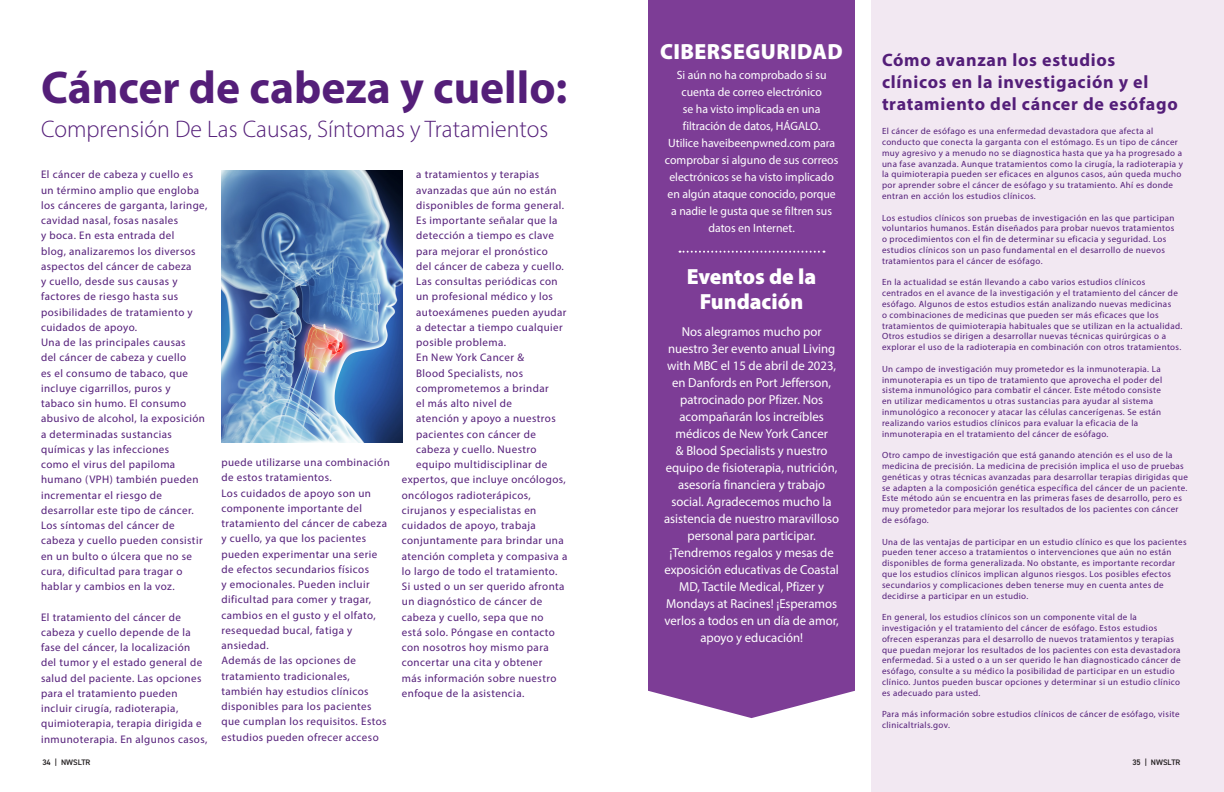
<style>
.page{position:relative;width:1224px;height:792px;background:#fff}
.page>*{position:absolute;margin:0;border:0;box-sizing:border-box;transform-origin:0 0}
._60pt_bold{font:700 46px "Myriad Pro";color:#541e79}
._60pt_bold-2{font:300 24px "Myriad Pro";color:#541e79}
.OWENS_-_Paragraph{font:900 22px/25px "Myriad Pro";color:#fff;text-align:center}
.OWENS_-_Paragraph-2{font:900 22px "Myriad Pro";letter-spacing:.02em;color:#fff}
.OWENS_-_Paragraph-3{font:700 18px/22px "Myriad Pro";letter-spacing:.04em;color:#541e79}
.OWENS_-_Paragraph-4{font:13px/17px "Myriad Pro";color:#fff;text-align:center}
.OWENS_-_Paragraph-5{font:12px/17px "Myriad Pro";color:#fff;text-align:center}
.OWENS_-_Paragraph-6{font:11px/15.2px "Myriad Pro";letter-spacing:.04em;color:#541e79}
.OWENS_-_Paragraph-7{font:9px/10.8px "Myriad Pro";letter-spacing:.04em;color:#541e79}
.t1{font:600 8px "DIN2014";color:#231f20}
</style>
<div class="page">
<img style="left:222px;top:170px;width:180px;height:273px">
<div style="left:871px;top:0;width:353px;height:792px;background:#f2e8f2"></div>
<div style="left:648px;top:0;width:207px;height:718px;background:#7d3d96"></div>
<svg style="left:680px;top:251px;width:145px;height:2px"></svg>
<p class="_60pt_bold" style="left:41px;top:57px;width:528px">Cáncer de cabeza y cuello:</p>
<p class="_60pt_bold-2" style="left:41px;top:114px;width:509px">Comprensión De Las Causas, Síntomas y Tratamientos</p>
<p class="OWENS_-_Paragraph-6" style="left:41px;top:167px;width:168px">El cáncer de cabeza y cuello es un término amplio que engloba los cánceres de garganta, laringe, cavidad nasal, fosas nasales<br>y boca. En esta entrada del<br>blog, analizaremos los diversos aspectos del cáncer de cabeza<br>y cuello, desde sus causas y factores de riesgo hasta sus posibilidades de tratamiento y cuidados de apoyo.</p>
<p class="OWENS_-_Paragraph-6" style="left:41px;top:335px;width:165px">Una de las principales causas<br>del cáncer de cabeza y cuello<br>es el consumo de tabaco, que incluye cigarrillos, puros y tabaco sin humo. El consumo abusivo de alcohol, la exposición a determinadas sustancias químicas y las infecciones<br>como el virus del papiloma humano (VPH) también pueden incrementar el riesgo de desarrollar este tipo de cáncer.<br>Los síntomas del cáncer de cabeza y cuello pueden consistir en un bulto o úlcera que no se cura, dificultad para tragar o hablar y cambios en la voz.</p>
<p class="OWENS_-_Paragraph-6" style="left:41px;top:609px;width:168px">El tratamiento del cáncer de cabeza y cuello depende de la fase del cáncer, la localización del tumor y el estado general de salud del paciente. Las opciones para el tratamiento pueden incluir cirugía, radioterapia, quimioterapia, terapia dirigida e inmunoterapia. En algunos casos,</p>
<p class="OWENS_-_Paragraph-6" style="left:416px;top:167px;width:149px">a tratamientos y terapias avanzadas que aún no están disponibles de forma general.</p>
<p class="OWENS_-_Paragraph-6" style="left:416px;top:213px;width:152px">Es importante señalar que la detección a tiempo es clave para mejorar el pronóstico<br>del cáncer de cabeza y cuello.<br>Las consultas periódicas con un profesional médico y los autoexámenes pueden ayudar a detectar a tiempo cualquier posible problema.</p>
<p class="OWENS_-_Paragraph-6" style="left:416px;top:350px;width:109px">En New York Cancer &amp;</p>
<p class="OWENS_-_Paragraph-6" style="left:416px;top:365px;width:108px">Blood Specialists, nos</p>
<p class="OWENS_-_Paragraph-6" style="left:416px;top:381px;width:134px">comprometemos a brindar</p>
<p class="OWENS_-_Paragraph-6" style="left:416px;top:396px;width:97px">el más alto nivel de</p>
<p class="OWENS_-_Paragraph-6" style="left:416px;top:411px;width:141px">atención y apoyo a nuestros</p>
<p class="OWENS_-_Paragraph-6" style="left:416px;top:426px;width:121px">pacientes con cáncer de</p>
<p class="OWENS_-_Paragraph-6" style="left:416px;top:442px;width:122px">cabeza y cuello. Nuestro</p>
<p class="OWENS_-_Paragraph-6" style="left:416px;top:457px;width:133px">equipo multidisciplinar de</p>
<p class="OWENS_-_Paragraph-6" style="left:402px;top:472px;width:165px">expertos, que incluye oncólogos,</p>
<p class="OWENS_-_Paragraph-6" style="left:402px;top:487px;width:130px">oncólogos radioterápicos,</p>
<p class="OWENS_-_Paragraph-6" style="left:402px;top:503px;width:136px">cirujanos y especialistas en</p>
<p class="OWENS_-_Paragraph-6" style="left:402px;top:518px;width:136px">cuidados de apoyo, trabaja</p>
<p class="OWENS_-_Paragraph-6" style="left:402px;top:533px;width:163px">conjuntamente para brindar una</p>
<p class="OWENS_-_Paragraph-6" style="left:402px;top:548px;width:167px">atención completa y compasiva a</p>
<p class="OWENS_-_Paragraph-6" style="left:402px;top:564px;width:157px">lo largo de todo el tratamiento.</p>
<p class="OWENS_-_Paragraph-6" style="left:402px;top:579px;width:164px">Si usted o un ser querido afronta un diagnóstico de cáncer de cabeza y cuello, sepa que no está solo. Póngase en contacto con nosotros hoy mismo para concertar una cita y obtener más información sobre nuestro enfoque de la asistencia.</p>
<p class="OWENS_-_Paragraph-6" style="left:221px;top:455px;width:170px">puede utilizarse una combinación de estos tratamientos.</p>
<p class="OWENS_-_Paragraph-6" style="left:221px;top:485px;width:167px">Los cuidados de apoyo son un componente importante del tratamiento del cáncer de cabeza y cuello, ya que los pacientes pueden experimentar una serie de efectos secundarios físicos<br>y emocionales. Pueden incluir dificultad para comer y tragar, cambios en el gusto y el olfato, resequedad bucal, fatiga y ansiedad.</p>
<p class="OWENS_-_Paragraph-6" style="left:221px;top:653px;width:167px">Además de las opciones de tratamiento tradicionales, también hay estudios clínicos disponibles para los pacientes que cumplan los requisitos. Estos estudios pueden ofrecer acceso</p>
<p class="OWENS_-_Paragraph-2" style="left:660px;top:37px;width:184px">CIBERSEGURIDAD</p>
<p class="OWENS_-_Paragraph-5" style="left:665px;top:66px;width:175px">Si aún no ha comprobado si su cuenta de correo electrónico<br>se ha visto implicada en una filtración de datos, HÁGALO.<br>Utilice haveibeenpwned.com para comprobar si alguno de sus correos electrónicos se ha visto implicado en algún ataque conocido, porque a nadie le gusta que se filtren sus datos en Internet.</p>
<p class="OWENS_-_Paragraph" style="left:687px;top:263px;width:131px">Eventos de la<br>Fundación</p>
<p class="OWENS_-_Paragraph-4" style="left:664px;top:323px;width:177px">Nos alegramos mucho por nuestro 3er evento anual Living with MBC el 15 de abril de 2023, en Danfords en Port Jefferson, patrocinado por Pfizer. Nos acompañarán los increíbles médicos de New York Cancer<br>&amp; Blood Specialists y nuestro equipo de fisioterapia, nutrición, asesoría financiera y trabajo social. Agradecemos mucho la asistencia de nuestro maravilloso personal para participar. ¡Tendremos regalos y mesas de exposición educativas de Coastal<br>MD, Tactile Medical, Pfizer y<br>Mondays at Racines! ¡Esperamos verlos a todos en un día de amor, apoyo y educación!</p>
<p class="OWENS_-_Paragraph-3" style="left:882px;top:48px;width:297px">Cómo avanzan los estudios clínicos en la investigación y el tratamiento del cáncer de esófago</p>
<p class="OWENS_-_Paragraph-7" style="left:882px;top:126px;width:303px">El cáncer de esófago es una enfermedad devastadora que afecta al conducto que conecta la garganta con el estómago. Es un tipo de cáncer muy agresivo y a menudo no se diagnostica hasta que ya ha progresado a una fase avanzada. Aunque tratamientos como la cirugía, la radioterapia y la quimioterapia pueden ser eficaces en algunos casos, aún queda mucho por aprender sobre el cáncer de esófago y su tratamiento. Ahí es donde entran en acción los estudios clínicos.</p>
<p class="OWENS_-_Paragraph-7" style="left:882px;top:212px;width:294px">Los estudios clínicos son pruebas de investigación en las que participan voluntarios humanos. Están diseñados para probar nuevos tratamientos o procedimientos con el fin de determinar su eficacia y seguridad. Los estudios clínicos son un paso fundamental en el desarrollo de nuevos tratamientos para el cáncer de esófago.</p>
<p class="OWENS_-_Paragraph-7" style="left:882px;top:277px;width:302px">En la actualidad se están llevando a cabo varios estudios clínicos centrados en el avance de la investigación y el tratamiento del cáncer de esófago. Algunos de estos estudios están analizando nuevas medicinas<br>o combinaciones de medicinas que pueden ser más eficaces que los tratamientos de quimioterapia habituales que se utilizan en la actualidad.<br>Otros estudios se dirigen a desarrollar nuevas técnicas quirúrgicas o a explorar el uso de la radioterapia en combinación con otros tratamientos.</p>
<p class="OWENS_-_Paragraph-7" style="left:882px;top:363px;width:282px">Un campo de investigación muy prometedor es la inmunoterapia. La inmunoterapia es un tipo de tratamiento que aprovecha el poder del sistema inmunológico para combatir el cáncer. Este método consiste en utilizar medicamentos u otras sustancias para ayudar al sistema inmunológico a reconocer y atacar las células cancerígenas. Se están realizando varios estudios clínicos para evaluar la eficacia de la inmunoterapia en el tratamiento del cáncer de esófago.</p>
<p class="OWENS_-_Paragraph-7" style="left:882px;top:450px;width:307px">Otro campo de investigación que está ganando atención es el uso de la medicina de precisión. La medicina de precisión implica el uso de pruebas genéticas y otras técnicas avanzadas para desarrollar terapias dirigidas que se adapten a la composición genética específica del cáncer de un paciente.<br>Este método aún se encuentra en las primeras fases de desarrollo, pero es muy prometedor para mejorar los resultados de los pacientes con cáncer de esófago.</p>
<p class="OWENS_-_Paragraph-7" style="left:882px;top:536px;width:306px">Una de las ventajas de participar en un estudio clínico es que los pacientes pueden tener acceso a tratamientos o intervenciones que aún no están disponibles de forma generalizada. No obstante, es importante recordar que los estudios clínicos implican algunos riesgos. Los posibles efectos secundarios y complicaciones deben tenerse muy en cuenta antes de decidirse a participar en un estudio.</p>
<p class="OWENS_-_Paragraph-7" style="left:882px;top:612px;width:300px">En general, los estudios clínicos son un componente vital de la investigación y el tratamiento del cáncer de esófago. Estos estudios ofrecen esperanzas para el desarrollo de nuevos tratamientos y terapias que puedan mejorar los resultados de los pacientes con esta devastadora enfermedad. Si a usted o a un ser querido le han diagnosticado cáncer de esófago, consulte a su médico la posibilidad de participar en un estudio clínico. Juntos pueden buscar opciones y determinar si un estudio clínico es adecuado para usted.</p>
<p class="OWENS_-_Paragraph-7" style="left:882px;top:709px;width:299px">Para más información sobre estudios clínicos de cáncer de esófago, visite clinicaltrials.gov.</p>
<p class="t1" style="left:42px;top:757px;width:50px">34 | NWSLTR</p>
<p class="t1" style="left:1132px;top:757px;width:50px">35 | NWSLTR</p>
</div>
